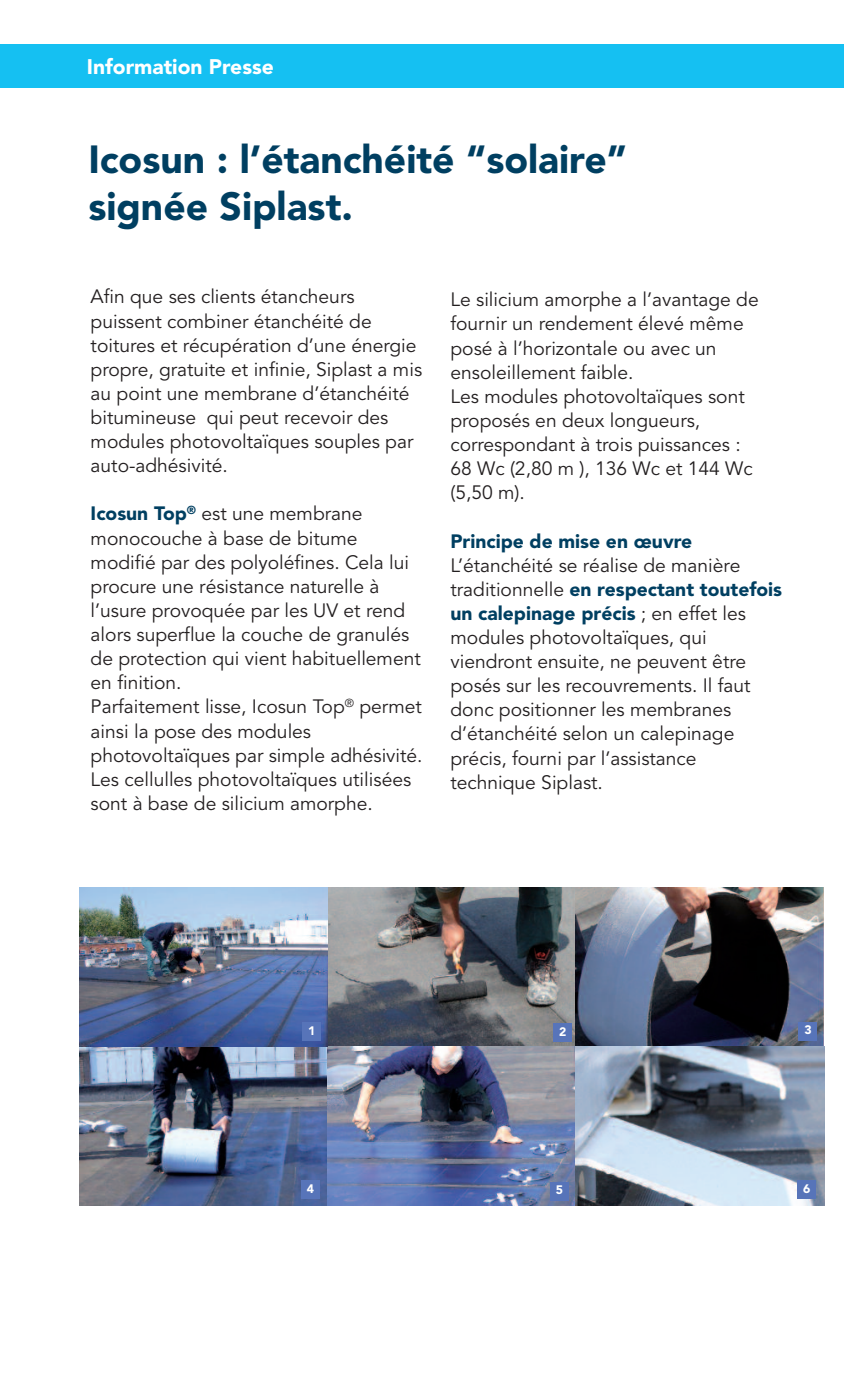
<style>
.page{position:relative;width:844px;height:1389px;background:#fff}
.page>*{position:absolute;margin:0;border:0;box-sizing:border-box;transform-origin:0 0}
.t1{font:900 38.85px/46.7px "Avenir";color:#003f61}
.t2{font:900 21px "Avenir";color:#fff}
.t3{font:19.25px/24.2px "Avenir";color:#231f20}
.t4{font:900 19.25px "Avenir";color:#003f61}
.t5{font:900 12.25px "Avenir";color:#fff}
.s1{font-weight:900;color:#003f61}
</style>
<div class="page">
<div style="left:0;top:44px;width:843px;height:43px;background:#15c0f2"></div>
<img style="left:79px;top:888px;width:744px;height:317px">
<div style="left:302px;top:1022px;width:19px;height:19px;background:#5774b9"></div>
<div style="left:553px;top:1023px;width:19px;height:19px;background:#5774b9"></div>
<div style="left:798px;top:1022px;width:19px;height:19px;background:#5774b9"></div>
<div style="left:301px;top:1181px;width:19px;height:18px;background:#5774b9"></div>
<div style="left:550px;top:1182px;width:18px;height:18px;background:#5774b9"></div>
<div style="left:797px;top:1181px;width:19px;height:18px;background:#5774b9"></div>
<p class="t2" style="left:87px;top:58px;width:188px">Information Presse</p>
<h1 class="t1" style="left:88px;top:140px;width:540px">Icosun : l’étanchéité “solaire” signée Siplast.</h1>
<p class="t3" style="left:91px;top:286px;width:333px">Afin que ses clients étancheurs puissent combiner étanchéité de toitures et récupération d’une énergie propre, gratuite et infinie, Siplast a mis au point une membrane d’étanchéité bitumineuse qui peut recevoir des modules photovoltaïques souples par auto-adhésivité.</p>
<p class="t3" style="left:91px;top:503px;width:333px"><span class="s1">Icosun Top</span><sup>®</sup> est une membrane monocouche à base de bitume modifié par des polyoléfines. Cela lui procure une résistance naturelle à l’usure provoquée par les UV et rend alors superflue la couche de granulés de protection qui vient habituellement en finition.<br>Parfaitement lisse, Icosun Top<sup>®</sup> permet ainsi la pose des modules photovoltaïques par simple adhésivité.<br>Les cellulles photovoltaïques utilisées sont à base de silicium amorphe.</p>
<p class="t3" style="left:450px;top:289px;width:309px">Le silicium amorphe a l’avantage de fournir un rendement élevé même posé à l’horizontale ou avec un ensoleillement faible.<br>Les modules photovoltaïques sont proposés en deux longueurs, correspondant à trois puissances :<br>68 Wc (2,80 m ), 136 Wc et 144 Wc (5,50 m).</p>
<p class="t4" style="left:450px;top:533px;width:243px">Principe de mise en œuvre</p>
<p class="t3" style="left:450px;top:554px;width:333px">L’étanchéité se réalise de manière traditionnelle <span class="s1">en respectant toutefois un calepinage précis</span> ; en effet les modules photovoltaïques, qui viendront ensuite, ne peuvent être posés sur les recouvrements. Il faut donc positionner les membranes d’étanchéité selon un calepinage précis, fourni par l’assistance technique Siplast.</p>
<p class="t5" style="left:308px;top:1025px;width:9px">1</p>
<p class="t5" style="left:559px;top:1026px;width:9px">2</p>
<p class="t5" style="left:804px;top:1025px;width:9px">3</p>
<p class="t5" style="left:307px;top:1184px;width:9px">4</p>
<p class="t5" style="left:555px;top:1185px;width:9px">5</p>
<p class="t5" style="left:803px;top:1184px;width:9px">6</p>
</div>
